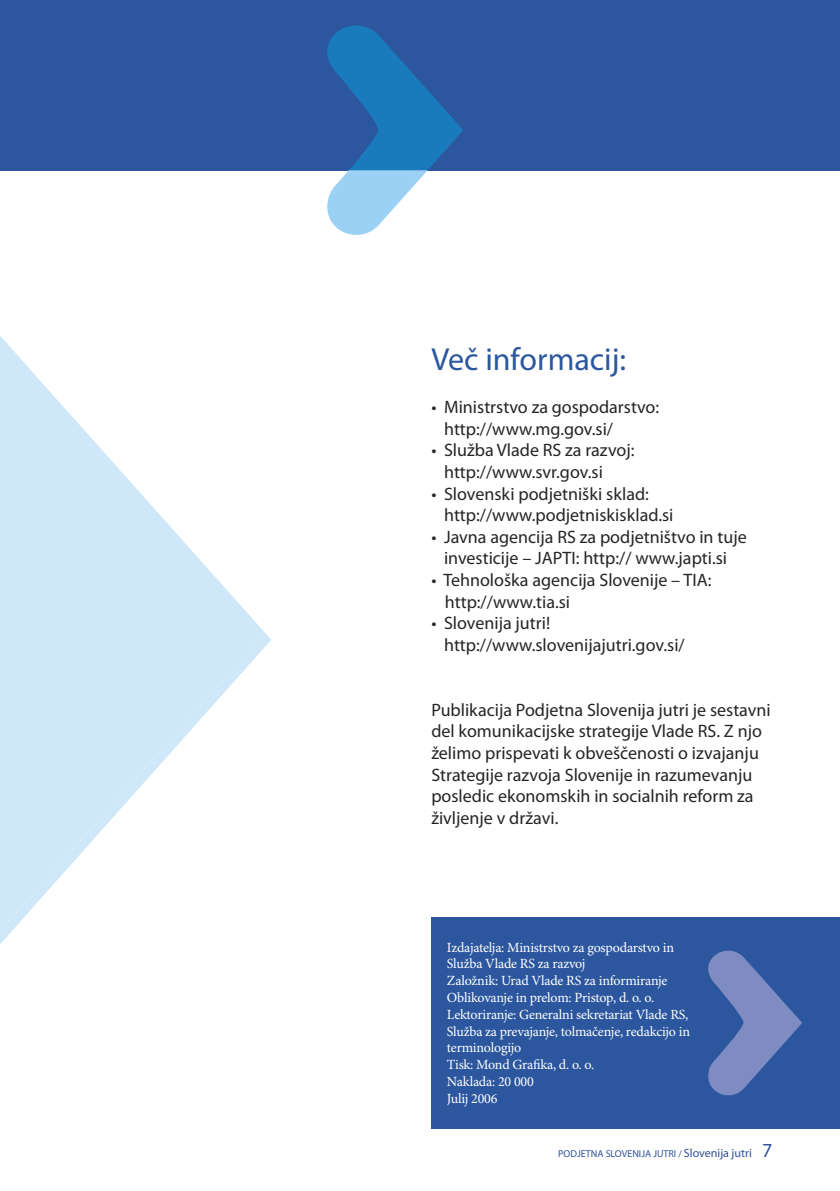
<style>
.page{position:relative;width:840px;height:1191px;background:#fff}
.page>*{position:absolute;margin:0;border:0;box-sizing:border-box;transform-origin:0 0}
.t1{font:32px "Myriad Pro";color:#2c579f}
.t2{font:18px/21.6px "Myriad Pro";color:#272425}
.t3{font:14px/16.8px "Minion Pro";letter-spacing:-.015em;color:#fff}
.t4{font:10px "Myriad Pro";color:#2f519b}
.s1{font-size:12px}
.s2{font-size:20px}
</style>
<div class="page">
<svg style="left:0;top:336px;width:265px;height:595px;fill:#cee8fa"></svg>
<div style="left:0;top:0;width:839px;height:170px;background:#2c579f"></div>
<svg style="left:327px;top:26px;width:136px;height:209px"></svg>
<div style="left:431px;top:917px;width:408px;height:211px;background:#2c579f"></div>
<svg style="left:708px;top:950px;width:93px;height:145px"></svg>
<h1 class="t1" style="left:431px;top:342px;width:196px">Več informacij:</h1>
<p class="t2" style="left:444px;top:397px;width:216px;text-indent:-13px">• Ministrstvo za gospodarstvo: http://www.mg.gov.si/</p>
<p class="t2" style="left:444px;top:440px;width:192px;text-indent:-13px">• Služba Vlade RS za razvoj: http://www.svr.gov.si</p>
<p class="t2" style="left:444px;top:483px;width:231px;text-indent:-13px">• Slovenski podjetniški sklad: http://www.podjetniskisklad.si</p>
<p class="t2" style="left:431px;top:526px;width:317px;text-align:center">• Javna agencija RS za podjetništvo in tuje investicije – JAPTI: http:// www.japti.si</p>
<p class="t2" style="left:444px;top:569px;width:268px;text-indent:-13px">• Tehnološka agencija Slovenije – TIA: http://www.tia.si</p>
<p class="t2" style="left:444px;top:613px;width:242px;text-indent:-13px">• Slovenija jutri! http://www.slovenijajutri.gov.si/</p>
<p class="t2" style="left:431px;top:699px;width:341px">Publikacija Podjetna Slovenija jutri je sestavni del komunikacijske strategije Vlade RS. Z njo želimo prispevati k obveščenosti o izvajanju Strategije razvoja Slovenije in razumevanju posledic ekonomskih in socialnih reform za življenje v državi.</p>
<p class="t3" style="left:446px;top:939px;width:244px">Izdajatelja: Ministrstvo za gospodarstvo in<br>Služba Vlade RS za razvoj<br>Založnik: Urad Vlade RS za informiranje<br>Oblikovanje in prelom: Pristop, d. o. o.<br>Lektoriranje: Generalni sekretariat Vlade RS,<br>Služba za prevajanje, tolmačenje, redakcijo in terminologijo<br>Tisk: Mond Grafika, d. o. o.<br>Naklada: 20 000<br>Julij 2006</p>
<p class="t4" style="left:558px;top:1148px;width:215px">PODJETNA SLOVENIJA JUTRI / <span class="s1">Slovenija jutri</span> <span class="s2">7</span></p>
</div>
